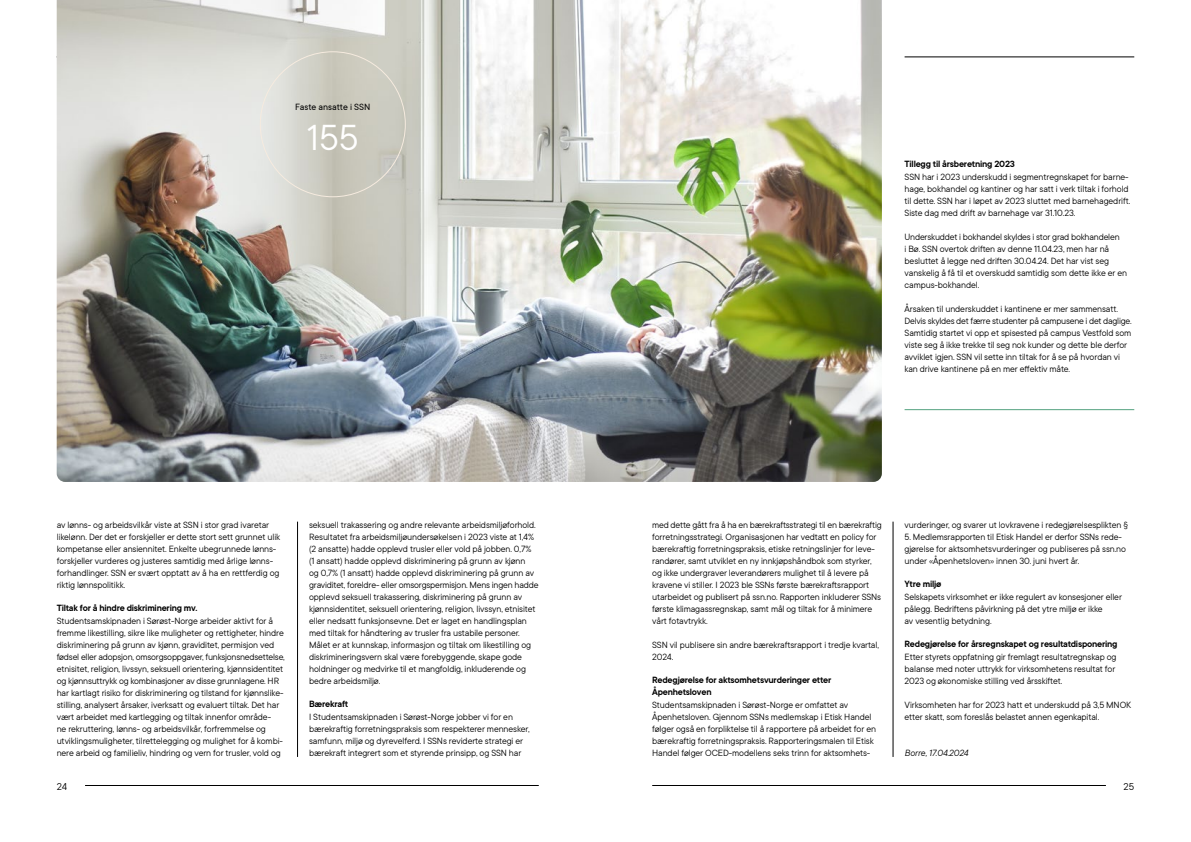
<style>
.page{position:relative;width:1191px;height:842px;background:#fff}
.page>*{position:absolute;margin:0;border:0;box-sizing:border-box;transform-origin:0 0}
.t1{font:40px "TT Commons";color:#fff}
.t2{font:11px "TT Commons";color:#000}
.t3{font:10px/12px "TT Commons";letter-spacing:-.01em;color:#000}
.t4{font:600 10px/12px "TT Commons";letter-spacing:-.02em;color:#000}
.t5{font:italic 10px "TT Commons";letter-spacing:-.01em;color:#000}
.t6{font:10px "TT Commons";color:#000}
</style>
<div class="page">
<hr style="left:652px;top:785px;width:454px;height:1px;background:#000">
<hr style="left:85px;top:785px;width:454px;height:1px;background:#000">
<hr style="left:904px;top:57px;width:230px;height:1px;background:#000">
<hr style="left:904px;top:409px;width:230px;height:1px;background:#54a27f">
<img style="left:57px;top:0;width:825px;height:482px">
<hr style="left:297px;top:522px;width:1px;height:235px;background:#000">
<hr style="left:893px;top:522px;width:1px;height:235px;background:#000">
<p class="t6" style="left:295px;top:101px;width:77px">Faste ansatte i SSN</p>
<h1 class="t1" style="left:307px;top:113px;width:53px">155</h1>
<p class="t3" style="left:57px;top:519px;width:225px">av lønns- og arbeidsvilkår viste at SSN i stor grad ivaretar likelønn. Der det er forskjeller er dette stort sett grunnet ulik kompetanse eller ansiennitet. Enkelte ubegrunnede lønns&shy;forskjeller vurderes og justeres samtidig med årlige lønns&shy;forhandlinger. SSN er svært opptatt av å ha en rettferdig og riktig lønnspolitikk.</p>
<p class="t4" style="left:57px;top:602px;width:142px">Tiltak for å hindre diskriminering mv.</p>
<p class="t3" style="left:57px;top:615px;width:230px">Studentsamskipnaden i Sørøst-Norge arbeider aktivt for å fremme likestilling, sikre like muligheter og rettigheter, hindre diskriminering på grunn av kjønn, graviditet, permisjon ved fødsel eller adopsjon, omsorgsoppgaver, funksjonsnedsettelse, etnisitet, religion, livssyn, seksuell orientering, kjønnsidentitet og kjønnsuttrykk og kombinasjoner av disse grunnlagene. HR har kartlagt risiko for diskriminering og tilstand for kjønnslike&shy;stilling, analysert årsaker, iverksatt og evaluert tiltak. Det har vært arbeidet med kartlegging og tiltak innenfor område-<br>ne rekruttering, lønns- og arbeidsvilkår, forfremmelse og utviklingsmuligheter, tilrettelegging og mulighet for å kombi&shy;nere arbeid og familieliv, hindring og vern for trusler, vold og</p>
<p class="t3" style="left:309px;top:519px;width:231px">seksuell trakassering og andre relevante arbeidsmiljøforhold.<br>Resultatet fra arbeidsmiljøundersøkelsen i 2023 viste at 1,4% (2 ansatte) hadde opplevd trusler eller vold på jobben. 0,7% (1 ansatt) hadde opplevd diskriminering på grunn av kjønn<br>og 0,7% (1 ansatt) hadde opplevd diskriminering på grunn av graviditet, foreldre- eller omsorgspermisjon. Mens ingen hadde opplevd seksuell trakassering, diskriminering på grunn av kjønnsidentitet, seksuell orientering, religion, livssyn, etnisitet eller nedsatt funksjonsevne. Det er laget en handlingsplan med tiltak for håndtering av trusler fra ustabile personer.<br>Målet er at kunnskap, informasjon og tiltak om likestilling og diskrimineringsvern skal være forebyggende, skape gode holdninger og medvirke til et mangfoldig, inkluderende og bedre arbeidsmiljø.</p>
<p class="t4" style="left:309px;top:698px;width:41px">Bærekraft</p>
<p class="t3" style="left:309px;top:711px;width:222px">I Studentsamskipnaden i Sørøst-Norge jobber vi for en bærekraftig forretningspraksis som respekterer mennesker, samfunn, miljø og dyrevelferd. I SSNs reviderte strategi er bærekraft integrert som et styrende prinsipp, og SSN har</p>
<p class="t4" style="left:904px;top:158px;width:112px">Tillegg til årsberetning 2023</p>
<p class="t3" style="left:904px;top:171px;width:227px">SSN har i 2023 underskudd i segmentregnskapet for barne&shy;hage, bokhandel og kantiner og har satt i verk tiltak i forhold til dette. SSN har i løpet av 2023 sluttet med barnehagedrift.<br>Siste dag med drift av barnehage var 31.10.23.</p>
<p class="t3" style="left:904px;top:231px;width:224px">Underskuddet i bokhandel skyldes i stor grad bokhandelen<br>i Bø. SSN overtok driften av denne 11.04.23, men har nå besluttet å legge ned driften 30.04.24. Det har vist seg vanskelig å få til et overskudd samtidig som dette ikke er en campus-bokhandel.</p>
<p class="t3" style="left:904px;top:303px;width:228px">Årsaken til underskuddet i kantinene er mer sammensatt.<br>Delvis skyldes det færre studenter på campusene i det daglige.<br>Samtidig startet vi opp et spisested på campus Vestfold som viste seg å ikke trekke til seg nok kunder og dette ble derfor avviklet igjen. SSN vil sette inn tiltak for å se på hvordan vi kan drive kantinene på en mer effektiv måte.</p>
<p class="t3" style="left:652px;top:519px;width:231px">med dette gått fra å ha en bærekraftsstrategi til en bærekraftig forretningsstrategi. Organisasjonen har vedtatt en policy for bærekraftig forretningspraksis, etiske retningslinjer for leve&shy;randører, samt utviklet en ny innkjøpshåndbok som styrker, og ikke undergraver leverandørers mulighet til å levere på kravene vi stiller. I 2023 ble SSNs første bærekraftsrapport utarbeidet og publisert på ssn.no. Rapporten inkluderer SSNs første klimagassregnskap, samt mål og tiltak for å minimere vårt fotavtrykk.</p>
<p class="t3" style="left:652px;top:639px;width:228px">SSN vil publisere sin andre bærekraftsrapport i tredje kvartal,<br>2024.</p>
<p class="t4" style="left:652px;top:674px;width:181px">Redegjørelse for aktsomhetsvurderinger etter<br>Åpenhetsloven</p>
<p class="t3" style="left:652px;top:699px;width:225px">Studentsamskipnaden i Sørøst-Norge er omfattet av Åpenhetsloven. Gjennom SSNs medlemskap i Etisk Handel følger også en forpliktelse til å rapportere på arbeidet for en bærekraftig forretningspraksis. Rapporteringsmalen til Etisk Handel følger OCED-modellens seks trinn for aktsomhets-</p>
<p class="t3" style="left:904px;top:519px;width:225px">vurderinger, og svarer ut lovkravene i redegjørelsesplikten §</p>
<p class="t3" style="left:904px;top:531px;width:223px">5. Medlemsrapporten til Etisk Handel er derfor SSNs rede&shy;gjørelse for aktsomhetsvurderinger og publiseres på ssn.no under «Åpenhetsloven» innen 30. juni hvert år.</p>
<p class="t4" style="left:904px;top:578px;width:38px">Ytre miljø</p>
<p class="t3" style="left:904px;top:591px;width:219px">Selskapets virksomhet er ikke regulert av konsesjoner eller pålegg. Bedriftens påvirkning på det ytre miljø er ikke<br>av vesentlig betydning.</p>
<p class="t4" style="left:904px;top:638px;width:214px">Redegjørelse for årsregnskapet og resultatdisponering</p>
<p class="t3" style="left:904px;top:651px;width:213px">Etter styrets oppfatning gir fremlagt resultatregnskap og balanse med noter uttrykk for virksomhetens resultat for<br>2023 og økonomiske stilling ved årsskiftet.</p>
<p class="t3" style="left:904px;top:699px;width:228px">Virksomheten har for 2023 hatt et underskudd på 3,5 MNOK etter skatt, som foreslås belastet annen egenkapital.</p>
<p class="t5" style="left:904px;top:747px;width:65px">Borre, 17.04.2024</p>
<p class="t2" style="left:57px;top:779px;width:12px">24</p>
<p class="t2" style="left:1123px;top:780px;width:12px">25</p>
</div>
